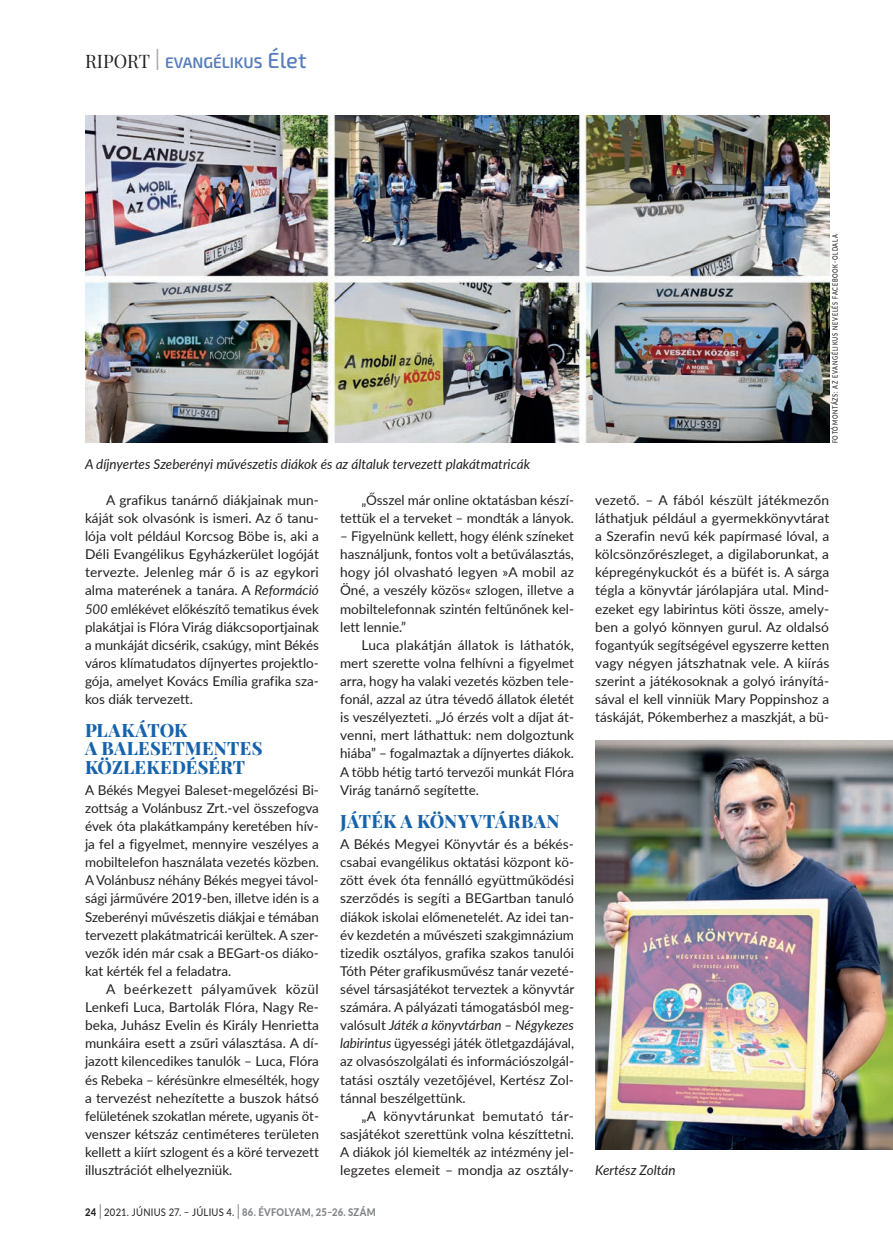
<style>
.page{position:relative;width:893px;height:1255px;background:#fff}
.page>*{position:absolute;margin:0;border:0;box-sizing:border-box;transform-origin:0 0}
.t1{font:800 18px/18.1px "Playfair Display";letter-spacing:.005em;color:#1663ac}
.t2{font:600 15.3px "Exo 2";color:#577dbb}
.t3{font:13.5px/18.1px "Lato";color:#231f20;text-align:justify}
.t4{font:italic 13.5px "Lato";color:#231f20}
.t5{font:10.5px "Lato";letter-spacing:.03em;color:#231f20;scale:.9 1}
.t6{font:500 7.5px "Lato";letter-spacing:.13em;color:#231f20;scale:.75 1}
.s1{font-family:"Playfair Display";font-weight:400;font-size:18.15px;color:#231f20}
.s2{font-weight:300;font-size:30.6px;color:#a8a9ad}
.s3{font-weight:500;font-size:21.9px}
.s4{font-style:italic}
.s5{font-weight:800}
.s6{font-weight:300;font-size:21px}
.s7{font-weight:800;color:#808285}
</style>
<div class="page">
<img style="left:85px;top:115px;width:744px;height:328px">
<img style="left:595px;top:740px;width:298px;height:409px">
<p class="t2" style="left:85px;top:53px;width:223px"><span class="s1">RIPORT</span> <span class="s2">I</span> EVANGÉLIKUS <span class="s3">Élet</span></p>
<p class="t4" style="left:85px;top:454px;width:447px">A díjnyertes Szeberényi művészetis diákok és az általuk tervezett plakátmatricák</p>
<p class="t3" style="left:85px;top:490px;width:235px;text-indent:21px">A grafikus tanárnő diákjainak mun&shy;káját sok olvasónk is ismeri. Az ő tanu&shy;lója volt például Korcsog Böbe is, aki a Déli Evangélikus Egyházkerület logóját tervezte. Jelenleg már ő is az egykori alma materének a tanára. A <span class="s4">Reformáció 500</span> emlékévet előkészítő tematikus évek plakátjai is Flóra Virág diákcsoportjainak a munkáját dicsérik, csakúgy, mint Békés város klímatudatos díjnyertes projektlo&shy;gója, amelyet Kovács Emília grafika sza&shy;kos diák tervezett.</p>
<h1 class="t1" style="left:85px;top:720px;width:179px">PLAKÁTOK<br>A BALESETMENTES<br>KÖZLEKEDÉSÉRT</h1>
<p class="t3" style="left:85px;top:780px;width:235px">A Békés Megyei Baleset-megelőzési Bi&shy;zottság a Volánbusz Zrt.-vel összefogva évek óta plakátkampány keretében hív&shy;ja fel a figyelmet, mennyire veszélyes a mobiltelefon használata vezetés közben.<br>A Volánbusz néhány Békés megyei távol&shy;sági járművére 2019-ben, illetve idén is a Szeberényi művészetis diákjai e témában tervezett plakátmatricái kerültek. A szer&shy;vezők idén már csak a BEGart-os diáko&shy;kat kérték fel a feladatra.</p>
<p class="t3" style="left:85px;top:979px;width:236px;text-indent:21px">A beérkezett pályaművek közül Lenkefi Luca, Bartolák Flóra, Nagy Re&shy;beka, Juhász Evelin és Király Henrietta munkáira esett a zsűri választása. A dí&shy;jazott kilencedikes tanulók – Luca, Flóra és Rebeka – kérésünkre elmesélték, hogy a tervezést nehezítette a buszok hátsó felületének szokatlan mérete, ugyanis öt&shy;venszer kétszáz centiméteres területen kellett a kiírt szlogent és a köré tervezett illusztrációt elhelyezniük.</p>
<p class="t3" style="left:340px;top:490px;width:235px;text-align:right">„Ősszel már online oktatásban készí&shy;tettük el a terveket – mondták a lányok.</p>
<p class="t3" style="left:340px;top:526px;width:235px">– Figyelnünk kellett, hogy élénk színeket használjunk, fontos volt a betűválasztás, hogy jól olvasható legyen »A mobil az Öné, a veszély közös« szlogen, illetve a mobiltelefonnak szintén feltűnőnek kel&shy;lett lennie.”</p>
<p class="t3" style="left:340px;top:635px;width:235px;text-indent:21px">Luca plakátján állatok is láthatók, mert szerette volna felhívni a figyelmet arra, hogy ha valaki vezetés közben tele&shy;fonál, azzal az útra tévedő állatok életét is veszélyezteti. „Jó érzés volt a díjat át&shy;venni, mert láthattuk: nem dolgoztunk hiába” – fogalmaztak a díjnyertes diákok.<br>A több hétig tartó tervezői munkát Flóra Virág tanárnő segítette.</p>
<h1 class="t1" style="left:340px;top:810px;width:221px">JÁTÉK A KÖNYVTÁRBAN</h1>
<p class="t3" style="left:340px;top:834px;width:236px">A Békés Megyei Könyvtár és a békés&shy;csabai evangélikus oktatási központ kö&shy;zött évek óta fennálló együttműködési szerződés is segíti a BEGartban tanuló diákok iskolai előmenetelét. Az idei tan&shy;év kezdetén a művészeti szakgimnázium tizedik osztályos, grafika szakos tanulói Tóth Péter grafikusművész tanár vezeté&shy;sével társasjátékot terveztek a könyvtár számára. A pályázati támogatásból meg&shy;valósult <span class="s4">Játék a könyvtárban – Négykezes labirintus</span> ügyességi játék ötletgazdájával, az olvasószolgálati és információszolgál&shy;tatási osztály vezetőjével, Kertész Zol&shy;tánnal beszélgettünk.</p>
<p class="t3" style="left:340px;top:1106px;width:235px;text-indent:21px">„A könyvtárunkat bemutató tár&shy;sasjátékot szerettünk volna készíttetni.<br>A diákok jól kiemelték az intézmény jel&shy;legzetes elemeit – mondja az osztály-</p>
<p class="t5" style="left:85px;top:1204px;width:324px"><span class="s5">24</span> <span class="s6">I</span> 2021. JÚNIUS 27. – JÚLIUS 4. <span class="s6">I</span> <span class="s7">86. ÉVFOLYAM, 25–26. SZÁM</span></p>
<p class="t6" style="left:830px;top:443px;width:280px;rotate:-90deg">FOTÓMONTÁZS: AZ EVANGÉLIKUS NEVELÉS FACEBOOK-OLDALA</p>
<p class="t3" style="left:595px;top:490px;width:235px">vezető. – A fából készült játékmezőn láthatjuk például a gyermekkönyvtárat a Szerafin nevű kék papírmasé lóval, a kölcsönzőrészleget, a digilaborunkat, a képregénykuckót és a büfét is. A sárga tégla a könyvtár járólapjára utal. Mind&shy;ezeket egy labirintus köti össze, amely&shy;ben a golyó könnyen gurul. Az oldalsó fogantyúk segítségével egyszerre ketten vagy négyen játszhatnak vele. A kiírás szerint a játékosoknak a golyó irányítá&shy;sával el kell vinniük Mary Poppinshoz a táskáját, Pókemberhez a maszkját, a bü-</p>
<p class="t4" style="left:595px;top:1160px;width:82px">Kertész Zoltán</p>
</div>
